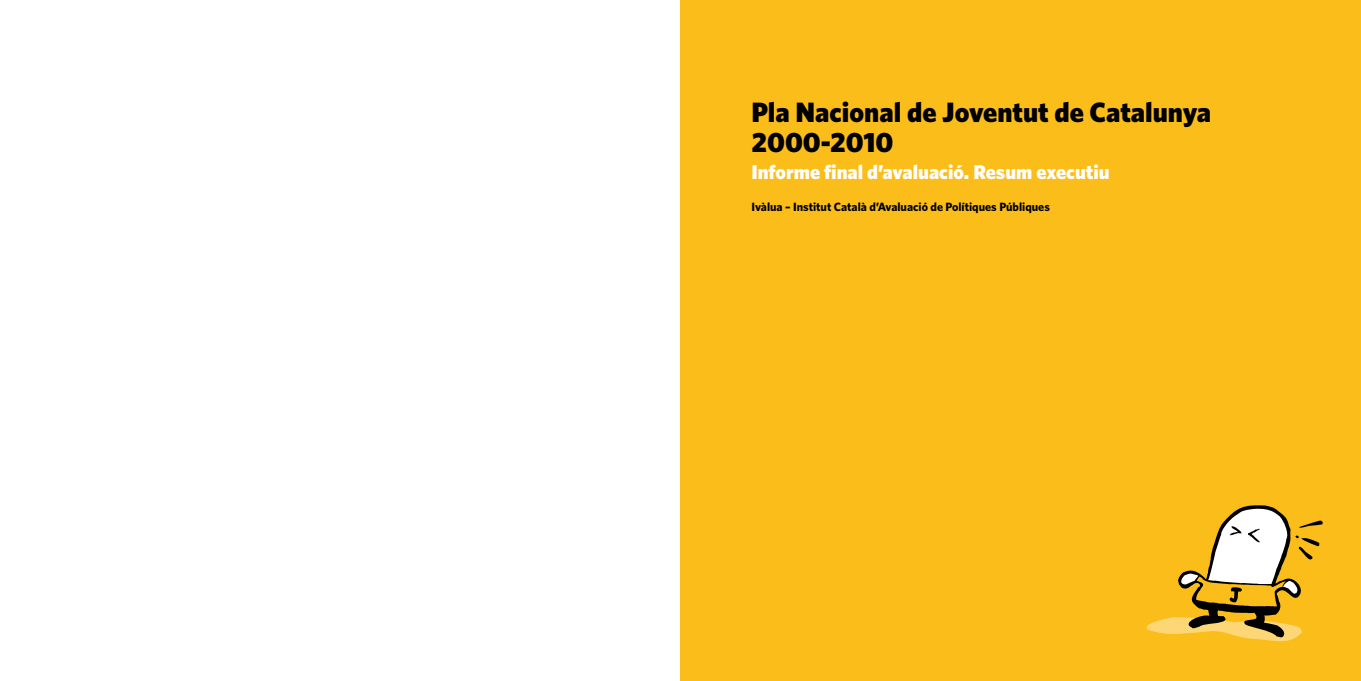
<style>
.page{position:relative;width:1361px;height:681px;background:#fff}
.page>*{position:absolute;margin:0;border:0;box-sizing:border-box;transform-origin:0 0}
.t1{font:900 28px/30px "Whitney";color:#000}
.t2{font:900 20px "Whitney";color:#fff}
.t3{font:700 12px "Whitney";color:#000}
</style>
<div class="page">
<div style="left:680px;top:0;width:681px;height:680px;background:#fbbd1a"></div>
<svg style="left:1146px;top:505px;width:176px;height:137px"></svg>
<h1 class="t1" style="left:751px;top:96px;width:461px">Pla Nacional de Joventut de Catalunya<br>2000-2010</h1>
<h2 class="t2" style="left:751px;top:159px;width:360px">Informe final d’avaluació. Resum executiu</h2>
<p class="t3" style="left:751px;top:199px;width:300px">Ivàlua – Institut Català d’Avaluació de Polítiques Públiques</p>
</div>
